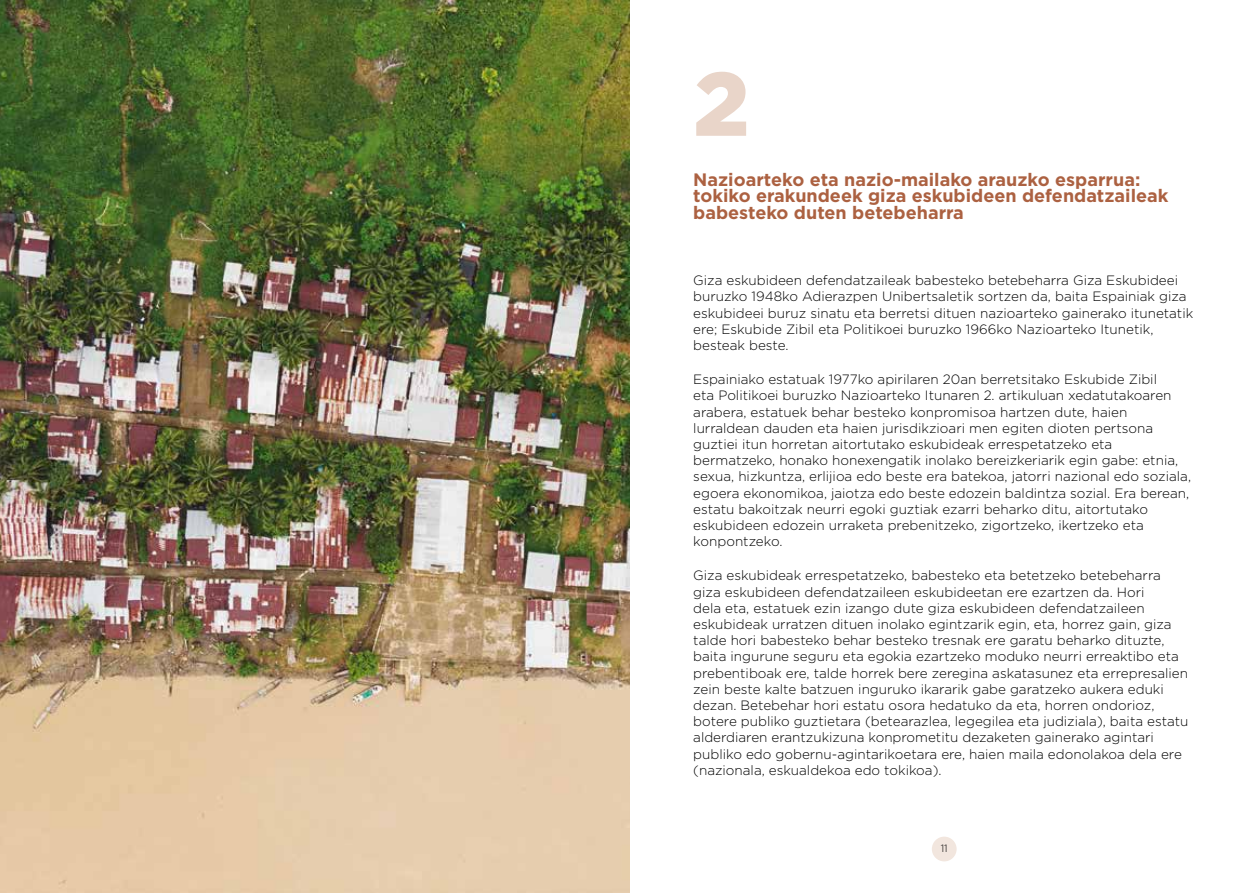
<style>
.page{position:relative;width:1259px;height:893px;background:#fff}
.page>*{position:absolute;margin:0;border:0;box-sizing:border-box;transform-origin:0 0}
.t1{font:900 90px "Gotham";color:#e9d5c9}
.t2{font:700 18px/16.2px "Gotham";color:#ac6141}
.t3{font:300 13.5px/16.2px "Gotham";color:#000}
.t4{font:300 10.5px "Gotham";color:#000}
</style>
<div class="page">
<div style="left:932px;top:837px;width:24px;height:24px;background:#f2e6de;border-radius:50%"></div>
<img style="left:0;top:0;width:629px;height:893px">
<h1 class="t1" style="left:693px;top:42px;width:58px">2</h1>
<h2 class="t2" style="left:693px;top:172px;width:477px">Nazioarteko eta nazio-mailako arauzko esparrua: tokiko erakundeek giza eskubideen defendatzaileak babesteko duten betebeharra</h2>
<p class="t3" style="left:693px;top:272px;width:501px">Giza eskubideen defendatzaileak babesteko betebeharra Giza Eskubideei buruzko 1948ko Adierazpen Unibertsaletik sortzen da, baita Espainiak giza eskubideei buruz sinatu eta berretsi dituen nazioarteko gainerako itunetatik ere; Eskubide Zibil eta Politikoei buruzko 1966ko Nazioarteko Itunetik, besteak beste.</p>
<p class="t3" style="left:693px;top:371px;width:499px">Espainiako estatuak 1977ko apirilaren 20an berretsitako Eskubide Zibil<br>eta Politikoei buruzko Nazioarteko Itunaren 2. artikuluan xedatutakoaren arabera, estatuek behar besteko konpromisoa hartzen dute, haien lurraldean dauden eta haien jurisdikzioari men egiten dioten pertsona guztiei itun horretan aitortutako eskubideak errespetatzeko eta bermatzeko, honako honexengatik inolako bereizkeriarik egin gabe: etnia, sexua, hizkuntza, erlijioa edo beste era batekoa, jatorri nazional edo soziala, egoera ekonomikoa, jaiotza edo beste edozein baldintza sozial. Era berean, estatu bakoitzak neurri egoki guztiak ezarri beharko ditu, aitortutako eskubideen edozein urraketa prebenitzeko, zigortzeko, ikertzeko eta konpontzeko.</p>
<p class="t3" style="left:693px;top:567px;width:496px">Giza eskubideak errespetatzeko, babesteko eta betetzeko betebeharra giza eskubideen defendatzaileen eskubideetan ere ezartzen da. Hori<br>dela eta, estatuek ezin izango dute giza eskubideen defendatzaileen eskubideak urratzen dituen inolako egintzarik egin, eta, horrez gain, giza talde hori babesteko behar besteko tresnak ere garatu beharko dituzte, baita ingurune seguru eta egokia ezartzeko moduko neurri erreaktibo eta prebentiboak ere, talde horrek bere zeregina askatasunez eta errepresalien zein beste kalte batzuen inguruko ikararik gabe garatzeko aukera eduki dezan. Betebehar hori estatu osora hedatuko da eta, horren ondorioz, botere publiko guztietara (betearazlea, legegilea eta judiziala), baita estatu alderdiaren erantzukizuna konprometitu dezaketen gainerako agintari publiko edo gobernu-agintarikoetara ere, haien maila edonolakoa dela ere (nazionala, eskualdekoa edo tokikoa).</p>
<p class="t4" style="left:940px;top:842px;width:9px">11</p>
</div>
